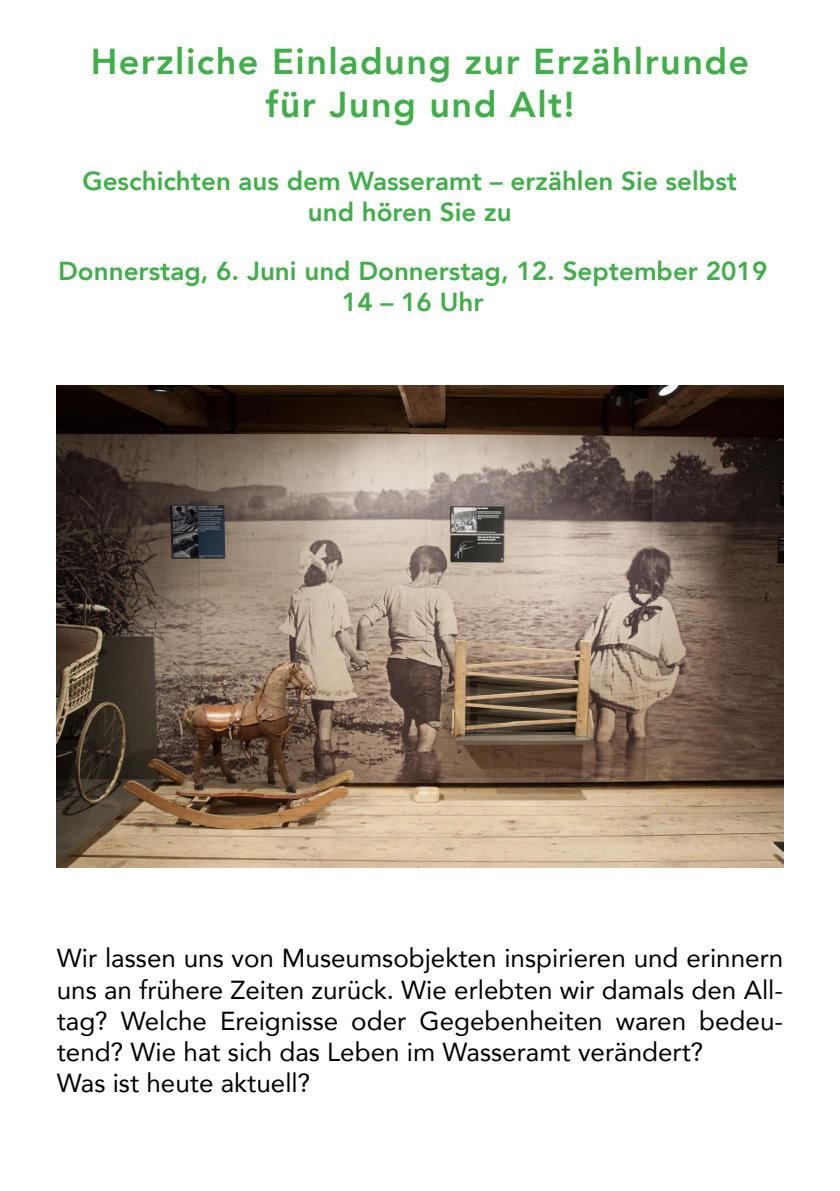
<style>
.page{position:relative;width:840px;height:1191px;background:#fff}
.page>*{position:absolute;margin:0;border:0;box-sizing:border-box;transform-origin:0 0}
.t1{font:800 36px "Avenir";letter-spacing:.04em;color:#40ae49}
.t2{font:26px/31.2px "Avenir";color:#000001;text-align:justify}
.t3{font:800 26px "Avenir";color:#40ae49}
</style>
<div class="page">
<img style="left:57px;top:386px;width:725px;height:481px">
<p class="t1" style="left:91px;top:33px;width:659px">Herzliche Einladung zur Erzählrunde</p>
<p class="t1" style="left:265px;top:76px;width:310px">für Jung und Alt!</p>
<p class="t3" style="left:82px;top:161px;width:655px">Geschichten aus dem Wasseramt – erzählen Sie selbst</p>
<p class="t3" style="left:307px;top:192px;width:205px">und hören Sie zu</p>
<p class="t3" style="left:58px;top:251px;width:710px">Donnerstag, 6. Juni und Donnerstag, 12. September 2019</p>
<p class="t3" style="left:342px;top:282px;width:143px">14 – 16 Uhr</p>
<p class="t2" style="left:57px;top:942px;width:727px">Wir lassen uns von Museumsobjekten inspirieren und erinnern uns an frühere Zeiten zurück. Wie erlebten wir damals den All&shy;tag? Welche Ereignisse oder Gegebenheiten waren bedeu&shy;tend? Wie hat sich das Leben im Wasseramt verändert?</p>
<p class="t2" style="left:57px;top:1067px;width:255px">Was ist heute aktuell?</p>
</div>
